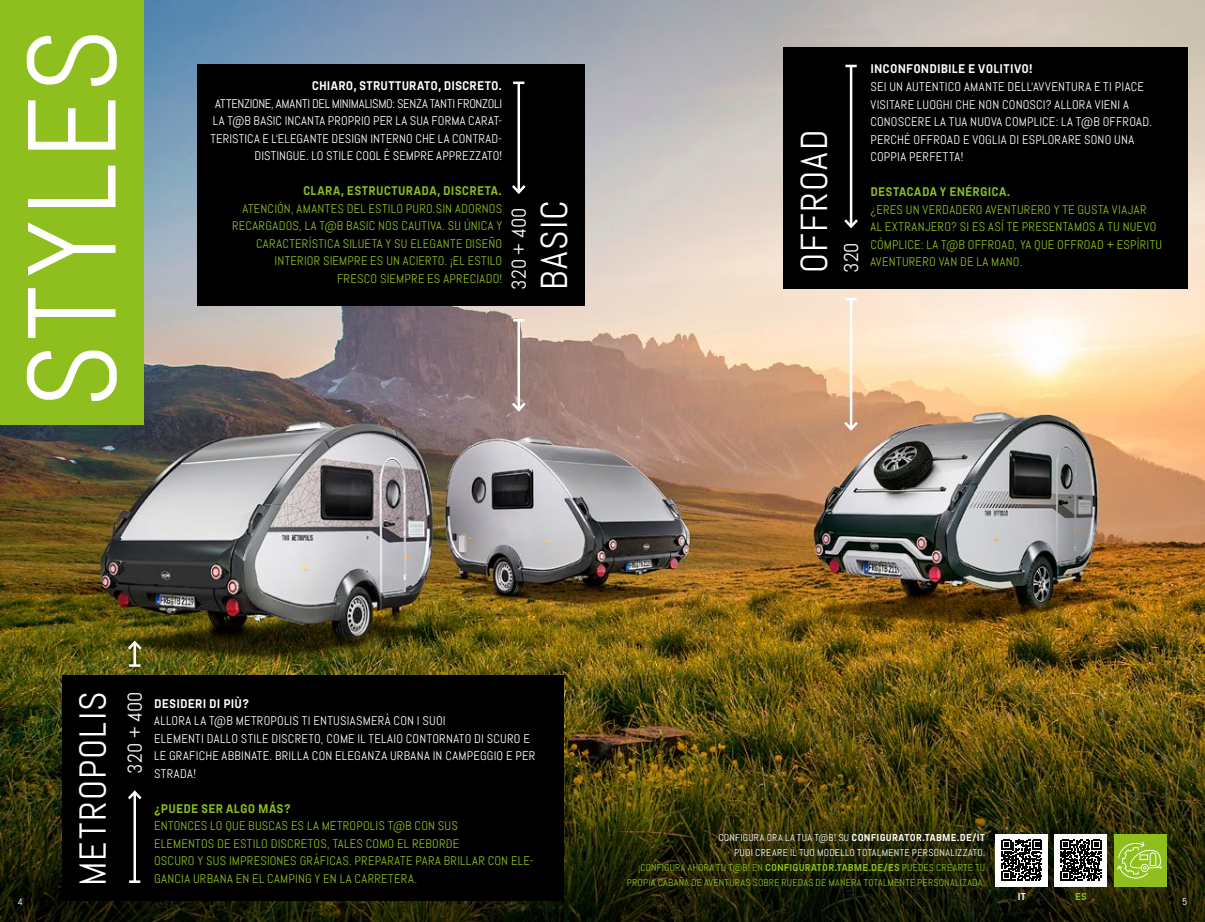
<style>
.page{position:relative;width:1205px;height:922px;background:#fff}
.page>*{position:absolute;margin:0;border:0;box-sizing:border-box;transform-origin:0 0}
.t1{font:125px "Abel Pro";letter-spacing:.03em;color:#fff}
.t2{font:37.5px "Abel Pro";letter-spacing:.035em;color:#fff}
.t3{font:20px "Abel Pro";color:#fff}
.t4{font:12.5px/17.5px "Abel Pro";letter-spacing:.015em;color:#fff}
.t5{font:12.5px/17.5px "Abel Pro";letter-spacing:.02em;color:#8ebf1f}
.t6{font:700 12.5px "Abel Pro";letter-spacing:.015em;color:#fff}
.t7{font:700 12.5px "Abel Pro";letter-spacing:.02em;color:#8ebf1f}
.t8{font:10px/15px "Abel Pro";letter-spacing:.025em;color:#8ebf1f;text-align:right}
.t9{font:700 10px "Abel Pro";color:#fff}
.t10{font:700 10px "Abel Pro";color:#8ebf1f}
.t11{font:10px "Abel Pro";color:#fff}
.s1{color:#fff}
.s2{font-weight:700;color:#fff}
.s3{font-weight:700}
</style>
<div class="page">
<img style="left:0;top:0;width:1205px;height:652px">
<img style="left:0;top:652px;width:1205px;height:269px">
<div style="left:62px;top:675px;width:501px;height:225px;background:#000"></div>
<div style="left:197px;top:65px;width:388px;height:241px;background:#000"></div>
<div style="left:783px;top:48px;width:404px;height:241px;background:#000"></div>
<hr style="left:133px;top:792px;width:3px;height:89px;background:#fff">
<svg style="left:129px;top:880px;width:11px;height:2px"></svg>
<svg style="left:128px;top:790px;width:14px;height:11px"></svg>
<hr style="left:850px;top:299px;width:2px;height:130px;background:#fff">
<svg style="left:845px;top:298px;width:12px;height:2px"></svg>
<svg style="left:841px;top:419px;width:19px;height:13px"></svg>
<div style="left:0;top:0;width:144px;height:424px;background:#8ebf1f"></div>
<hr style="left:850px;top:66px;width:2px;height:160px;background:#fff">
<svg style="left:845px;top:65px;width:12px;height:2px"></svg>
<svg style="left:844px;top:216px;width:14px;height:13px"></svg>
<hr style="left:133px;top:642px;width:3px;height:23px;background:#fff">
<svg style="left:129px;top:664px;width:11px;height:2px"></svg>
<svg style="left:125px;top:638px;width:19px;height:14px"></svg>
<hr style="left:517px;top:320px;width:3px;height:90px;background:#fff">
<svg style="left:513px;top:319px;width:11px;height:2px"></svg>
<svg style="left:509px;top:400px;width:19px;height:13px"></svg>
<hr style="left:517px;top:83px;width:3px;height:109px;background:#fff">
<svg style="left:513px;top:81px;width:11px;height:3px"></svg>
<svg style="left:512px;top:182px;width:14px;height:12px"></svg>
<div style="left:1114px;top:833px;width:52px;height:52px;background:#8ebf1f"></div>
<svg style="left:1117px;top:841px;width:44px;height:37px"></svg>
<div style="left:1055px;top:833px;width:52px;height:52px;background:#fff"></div>
<svg style="left:1060px;top:839px;width:41px;height:41px"></svg>
<div style="left:996px;top:833px;width:52px;height:52px;background:#fff"></div>
<svg style="left:1001px;top:839px;width:41px;height:41px"></svg>
<h1 class="t1" style="left:-7px;top:408px;width:381px;rotate:-90deg">STYLES</h1>
<p class="t6" style="left:312px;top:77px;width:192px">CHIARO, STRUTTURATO, DISCRETO.</p>
<p class="t4" style="left:210px;top:95px;width:293px;text-align:right">ATTENZIONE, AMANTI DEL MINIMALISMO: SENZA TANTI FRONZOLI LA T@B BASIC INCANTA PROPRIO PER LA SUA FORMA CARAT-TERISTICA E L‘ELEGANTE DESIGN INTERNO CHE LA CONTRAD-DISTINGUE. LO STILE COOL È SEMPRE APPREZZATO!</p>
<p class="t7" style="left:303px;top:182px;width:201px">CLARA, ESTRUCTURADA, DISCRETA.</p>
<p class="t5" style="left:232px;top:200px;width:272px;text-align:right">ATENCIÓN, AMANTES DEL ESTILO PURO.SIN ADORNOS RECARGADOS, LA T@B BASIC NOS CAUTIVA. SU ÚNICA Y CARACTERÍSTICA SILUETA Y SU ELEGANTE DISEÑO INTERIOR SIEMPRE ES UN ACIERTO. ¡EL ESTILO FRESCO SIEMPRE ES APRECIADO!</p>
<h3 class="t3" style="left:506px;top:289px;width:83px;rotate:-90deg">320 + 400</h3>
<h2 class="t2" style="left:530px;top:289px;width:91px;rotate:-90deg">BASIC</h2>
<h2 class="t2" style="left:790px;top:273px;width:144px;rotate:-90deg">OFFROAD</h2>
<h3 class="t3" style="left:838px;top:273px;width:32px;rotate:-90deg">320</h3>
<p class="t6" style="left:870px;top:60px;width:164px">INCONFONDIBILE E VOLITIVO!</p>
<p class="t4" style="left:870px;top:78px;width:283px">SEI UN AUTENTICO AMANTE DELL‘AVVENTURA E TI PIACE VISITARE LUOGHI CHE NON CONOSCI? ALLORA VIENI A CONOSCERE LA TUA NUOVA COMPLICE: LA T@B OFFROAD.<br>PERCHÉ OFFROAD E VOGLIA DI ESPLORARE SONO UNA COPPIA PERFETTA!</p>
<p class="t7" style="left:870px;top:183px;width:141px">DESTACADA Y ENÉRGICA.</p>
<p class="t5" style="left:870px;top:200px;width:293px">¿ERES UN VERDADERO AVENTURERO Y TE GUSTA VIAJAR<br>AL EXTRANJERO? SI ES ASÍ TE PRESENTAMOS A TU NUEVO CÓMPLICE: LA T@B OFFROAD, YA QUE OFFROAD + ESPÍRITU AVENTURERO VAN DE LA MANO.</p>
<h2 class="t2" style="left:69px;top:885px;width:196px;rotate:-90deg">METROPOLIS</h2>
<h3 class="t3" style="left:122px;top:773px;width:83px;rotate:-90deg">320 + 400</h3>
<p class="t6" style="left:154px;top:694px;width:96px">DESIDERI DI PIÙ?</p>
<p class="t4" style="left:154px;top:712px;width:383px">ALLORA LA T@B METROPOLIS TI ENTUSIASMERÀ CON I SUOI<br>ELEMENTI DALLO STILE DISCRETO, COME IL TELAIO CONTORNATO DI SCURO E LE GRAFICHE ABBINATE. BRILLA CON ELEGANZA URBANA IN CAMPEGGIO E PER STRADA!</p>
<p class="t7" style="left:154px;top:799px;width:138px">¿PUEDE SER ALGO MÁS?</p>
<p class="t5" style="left:154px;top:817px;width:381px">ENTONCES LO QUE BUSCAS ES LA METROPOLIS T@B CON SUS<br>ELEMENTOS DE ESTILO DISCRETOS, TALES COMO EL REBORDE<br>OSCURO Y SUS IMPRESIONES GRÁFICAS. PREPARATE PARA BRILLAR CON ELE-GANCIA URBANA EN EL CAMPING Y EN LA CARRETERA.</p>
<p class="t8" style="left:627px;top:829px;width:360px"><span class="s1">CONFIGURA ORA LA TUA T@B! SU</span> <span class="s2">CONFIGURATOR.TABME.DE/IT<br></span><span class="s1">PUOI CREARE IL TUO MODELLO TOTALMENTE PERSONALIZZATO.<br></span>¡CONFIGURA AHORA TU T@B! EN <span class="s3">CONFIGURATOR.TABME.DE/ES</span> PUEDES CREARTE TU PROPIA CABAÑA DE AVENTURAS SOBRE RUEDAS DE MANERA TOTALMENTE PERSONALIZADA.</p>
<p class="t9" style="left:1017px;top:889px;width:10px">IT</p>
<p class="t10" style="left:1075px;top:889px;width:13px">ES</p>
<p class="t11" style="left:18px;top:895px;width:7px">4</p>
<p class="t11" style="left:1182px;top:895px;width:7px">5</p>
</div>
